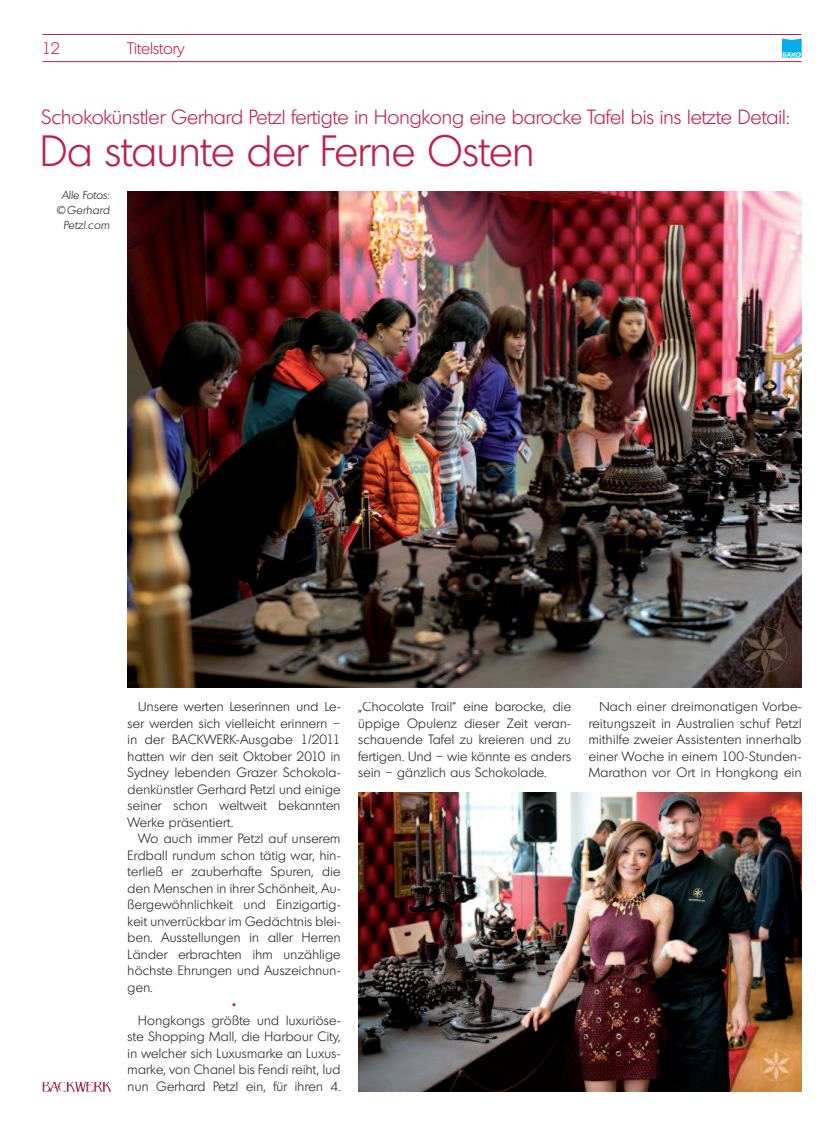
<style>
.page{position:relative;width:837px;height:1134px;background:#fff}
.page>*{position:absolute;margin:0;border:0;box-sizing:border-box;transform-origin:0 0}
.t1{font:300 42.5px "Montreal";color:#bf204a}
.t2{font:300 20px "Montreal";color:#bf204a}
.t3{font:300 16.25px "Montreal";color:#bf204a}
.t4{font:300 13.12px/16.5px "Montreal";letter-spacing:.025em;color:#231f20;text-align:justify}
.t5{font:800 13.12px "Montreal";color:#bf204a}
.t6{font:italic 300 11.25px/15px "Montreal";letter-spacing:.025em;color:#231f20;text-align:right}
</style>
<div class="page">
<hr style="left:42px;top:34px;width:759px;height:1px;background:#bf204a">
<img style="left:43px;top:1082px;width:16px;height:10px">
<img style="left:782px;top:38px;width:19px;height:20px">
<hr style="left:42px;top:61px;width:759px;height:1px;background:#bf204a">
<img style="left:128px;top:191px;width:673px;height:496px">
<img style="left:358px;top:793px;width:443px;height:298px">
<p class="t3" style="left:42px;top:39px;width:20px">12</p>
<p class="t3" style="left:127px;top:39px;width:58px">Titelstory</p>
<h2 class="t2" style="left:41px;top:105px;width:749px">Schokokünstler Gerhard Petzl fertigte in Hongkong eine barocke Tafel bis ins letzte Detail:</h2>
<h1 class="t1" style="left:40px;top:126px;width:496px">Da staunte der Ferne Osten</h1>
<p class="t6" style="left:56px;top:188px;width:55px">Alle Fotos: ©Gerhard<br>Petzl.com</p>
<p class="t4" style="left:128px;top:698px;width:214px;text-indent:11px">Unsere werten Leserinnen und Le&shy;ser werden sich vielleicht erinnern – in der BACKWERK-Ausgabe 1/2011 hatten wir den seit Oktober 2010 in Sydney lebenden Grazer Schokola&shy;denkünstler Gerhard Petzl und einige seiner schon weltweit bekannten Werke präsentiert.</p>
<p class="t4" style="left:128px;top:830px;width:214px;text-indent:11px">Wo auch immer Petzl auf unserem Erdball rundum schon tätig war, hin&shy;terließ er zauberhafte Spuren, die den Menschen in ihrer Schönheit, Au&shy;ßergewöhnlichkeit und Einzigartig&shy;keit unverrückbar im Gedächtnis blei&shy;ben. Ausstellungen in aller Herren Länder erbrachten ihm unzählige höchste Ehrungen und Auszeichnun&shy;gen.</p>
<p class="t5" style="left:230px;top:996px;width:10px">•</p>
<p class="t4" style="left:128px;top:1012px;width:214px;text-indent:11px">Hongkongs größte und luxuriöse&shy;ste Shopping Mall, die Harbour City, in welcher sich Luxusmarke an Luxus&shy;marke, von Chanel bis Fendi reiht, lud nun Gerhard Petzl ein, für ihren 4.</p>
<p class="t4" style="left:358px;top:698px;width:214px">„Chocolate Trail“ eine barocke, die üppige Opulenz dieser Zeit veran&shy;schauende Tafel zu kreieren und zu fertigen. Und – wie könnte es anders sein – gänzlich aus Schokolade.</p>
<p class="t4" style="left:588px;top:698px;width:215px;text-indent:11px">Nach einer dreimonatigen Vorbe&shy;reitungszeit in Australien schuf Petzl mithilfe zweier Assistenten innerhalb einer Woche in einem 100-Stunden-Marathon vor Ort in Hongkong ein</p>
</div>
